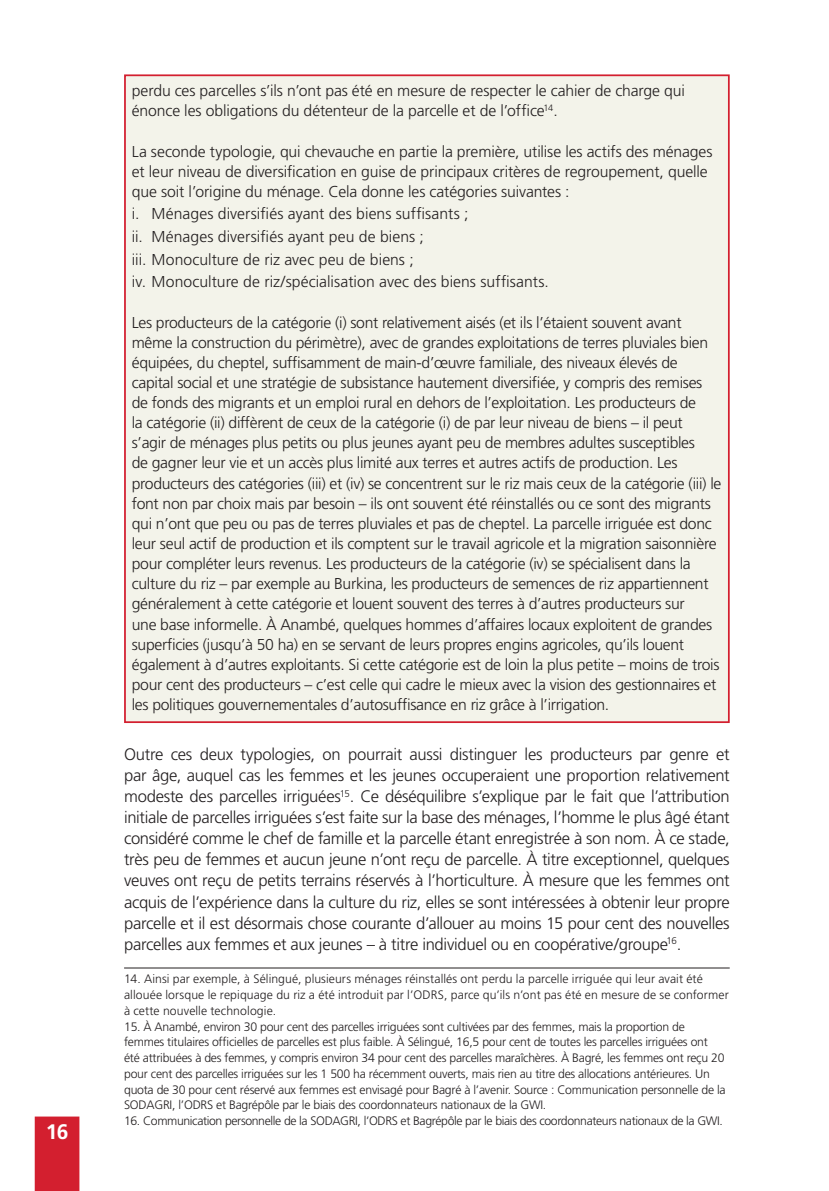
<style>
.page{position:relative;width:829px;height:1191px;background:#fff}
.page>*{position:absolute;margin:0;border:0;box-sizing:border-box;transform-origin:0 0}
.t1{font:700 21px "Frutiger";color:#fff}
.Body_text{font:300 16.62px/21px "Frutiger";letter-spacing:-.02em;color:#231f20;text-align:justify}
.Box_table_text{font:300 15.75px/20.1px "Frutiger";letter-spacing:-.02em;color:#231f20}
.Box_table_text-2{font:300 15.75px "Frutiger";letter-spacing:.005em;color:#231f20}
.Box_table_text-3{font:300 15.75px "Frutiger";color:#231f20}
.Footnote{font:300 12.25px/15.8px "Frutiger";letter-spacing:-.02em;color:#231f20}
.Footnote-2{font:300 12.25px/15.8px "Frutiger";letter-spacing:.005em;color:#231f20}
</style>
<div class="page">
<div style="left:35px;top:1116px;width:44px;height:75px;background:#d31f2f"></div>
<div style="left:124px;top:74px;width:605px;height:649px;background:#f3f3ea;border:2px solid #d31f2f"></div>
<hr style="left:124px;top:967px;width:605px;height:1px;background:#231f20">
<h1 class="t1" style="left:46px;top:1119px;width:24px">16</h1>
<p class="Box_table_text" style="left:132px;top:81px;width:554px">perdu ces parcelles s’ils n’ont pas été en mesure de respecter le cahier de charge qui énonce les obligations du détenteur de la parcelle et de l’office<sup>14</sup>.</p>
<p class="Box_table_text" style="left:132px;top:141px;width:582px">La seconde typologie, qui chevauche en partie la première, utilise les actifs des ménages et leur niveau de diversification en guise de principaux critères de regroupement, quelle que soit l’origine du ménage. Cela donne les catégories suivantes :</p>
<p class="Box_table_text-2" style="left:132px;top:205px;width:338px">i. Ménages diversifiés ayant des biens suffisants ;</p>
<p class="Box_table_text-2" style="left:132px;top:228px;width:293px">ii. Ménages diversifiés ayant peu de biens ;</p>
<p class="Box_table_text-3" style="left:132px;top:250px;width:283px">iii. Monoculture de riz avec peu de biens ;</p>
<p class="Box_table_text-2" style="left:132px;top:273px;width:418px">iv. Monoculture de riz/spécialisation avec des biens suffisants.</p>
<p class="Box_table_text" style="left:132px;top:312px;width:591px">Les producteurs de la catégorie (i) sont relativement aisés (et ils l’étaient souvent avant même la construction du périmètre), avec de grandes exploitations de terres pluviales bien équipées, du cheptel, suffisamment de main-d’œuvre familiale, des niveaux élevés de capital social et une stratégie de subsistance hautement diversifiée, y compris des remises de fonds des migrants et un emploi rural en dehors de l’exploitation. Les producteurs de<br>la catégorie (ii) diffèrent de ceux de la catégorie (i) de par leur niveau de biens – il peut<br>s’agir de ménages plus petits ou plus jeunes ayant peu de membres adultes susceptibles<br>de gagner leur vie et un accès plus limité aux terres et autres actifs de production. Les producteurs des catégories (iii) et (iv) se concentrent sur le riz mais ceux de la catégorie (iii) le font non par choix mais par besoin – ils ont souvent été réinstallés ou ce sont des migrants qui n’ont que peu ou pas de terres pluviales et pas de cheptel. La parcelle irriguée est donc leur seul actif de production et ils comptent sur le travail agricole et la migration saisonnière pour compléter leurs revenus. Les producteurs de la catégorie (iv) se spécialisent dans la culture du riz – par exemple au Burkina, les producteurs de semences de riz appartiennent généralement à cette catégorie et louent souvent des terres à d’autres producteurs sur<br>une base informelle. À Anambé, quelques hommes d’affaires locaux exploitent de grandes superficies (jusqu’à 50 ha) en se servant de leurs propres engins agricoles, qu’ils louent également à d’autres exploitants. Si cette catégorie est de loin la plus petite – moins de trois pour cent des producteurs – c’est celle qui cadre le mieux avec la vision des gestionnaires et les politiques gouvernementales d’autosuffisance en riz grâce à l’irrigation.</p>
<p class="Body_text" style="left:124px;top:744px;width:607px">Outre ces deux typologies, on pourrait aussi distinguer les producteurs par genre et par âge, auquel cas les femmes et les jeunes occuperaient une proportion relativement modeste des parcelles irriguées<sup>15</sup>. Ce déséquilibre s’explique par le fait que l’attribution initiale de parcelles irriguées s’est faite sur la base des ménages, l’homme le plus âgé étant considéré comme le chef de famille et la parcelle étant enregistrée à son nom. À ce stade, très peu de femmes et aucun jeune n’ont reçu de parcelle. À titre exceptionnel, quelques veuves ont reçu de petits terrains réservés à l’horticulture. À mesure que les femmes ont acquis de l’expérience dans la culture du riz, elles se sont intéressées à obtenir leur propre parcelle et il est désormais chose courante d’allouer au moins 15 pour cent des nouvelles parcelles aux femmes et aux jeunes – à titre individuel ou en coopérative/groupe<sup>16</sup>.</p>
<p class="Footnote-2" style="left:124px;top:971px;width:606px">14. Ainsi par exemple, à Sélingué, plusieurs ménages réinstallés ont perdu la parcelle irriguée qui leur avait été allouée lorsque le repiquage du riz a été introduit par l’ODRS, parce qu’ils n’ont pas été en mesure de se conformer à cette nouvelle technologie.</p>
<p class="Footnote" style="left:124px;top:1018px;width:603px">15. À Anambé, environ 30 pour cent des parcelles irriguées sont cultivées par des femmes, mais la proportion de femmes titulaires officielles de parcelles est plus faible. À Sélingué, 16,5 pour cent de toutes les parcelles irriguées ont été attribuées à des femmes, y compris environ 34 pour cent des parcelles maraîchères. À Bagré, les femmes ont reçu 20 pour cent des parcelles irriguées sur les 1 500 ha récemment ouverts, mais rien au titre des allocations antérieures. Un quota de 30 pour cent réservé aux femmes est envisagé pour Bagré à l’avenir. Source : Communication personnelle de la SODAGRI, l’ODRS et Bagrépôle par le biais des coordonnateurs nationaux de la GWI.</p>
<p class="Footnote" style="left:124px;top:1113px;width:600px">16. Communication personnelle de la SODAGRI, l’ODRS et Bagrépôle par le biais des coordonnateurs nationaux de la GWI.</p>
</div>
